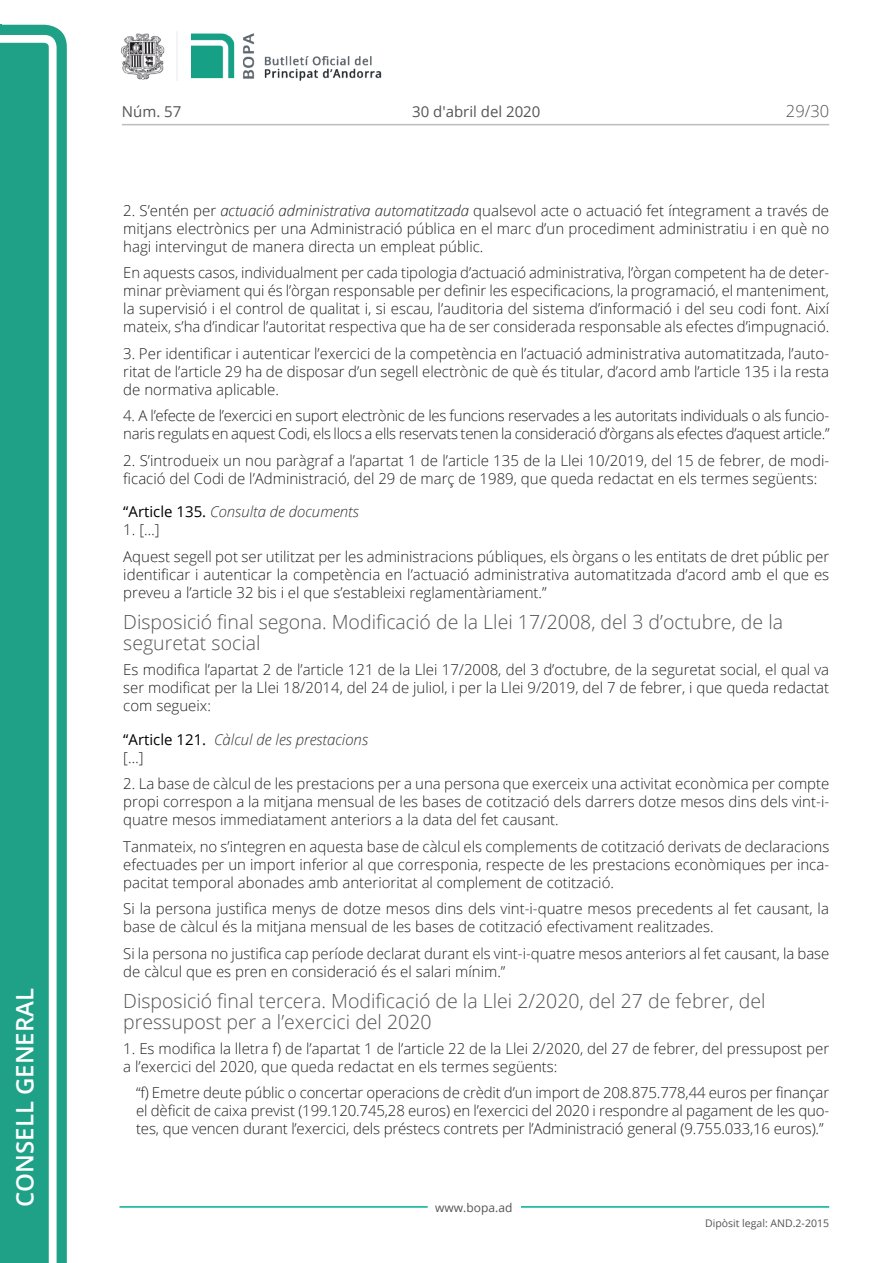
<style>
.page{position:relative;width:893px;height:1263px;background:#fff}
.page>*{position:absolute;margin:0;border:0;box-sizing:border-box;transform-origin:0 0}
.t1{font:600 24px "Open Sans";color:#fff}
.Titol_5{font:300 19.5px/21px "Open Sans";color:#545454}
.t2{font:300 16.5px "Open Sans";color:#545454}
.Body_text{font:300 15px/18px "Open Sans";color:#231f20;text-align:justify}
.Body_text_i{font:300 15px/18px "Open Sans";letter-spacing:-.01em;color:#231f20;text-align:justify}
.Body_text-2{font:300 15px/18px "Open Sans";letter-spacing:-.02em;color:#231f20}
.Titol_7{font:italic 300 15px "Open Sans";color:#303030}
.t3{font:15px "Open Sans";color:#545454}
.t4{font:12px "Open Sans";color:#545454}
.t5{font:10.5px "Open Sans";color:#545454}
.s1{font-style:italic}
.s2{font-weight:400;font-style:normal;color:#000}
</style>
<div class="page">
<svg style="left:0;top:25px;width:67px;height:1238px;fill:#1ea187"></svg>
<div style="left:0;top:43px;width:49px;height:1220px;background:#1ea187"></div>
<img style="left:122px;top:32px;width:260px;height:49px">
<hr style="left:119px;top:1206px;width:309px;height:2px;background:#00ae91">
<hr style="left:521px;top:1206px;width:308px;height:2px;background:#00ae91">
<hr style="left:122px;top:124px;width:707px;height:1px;background:#bcbdc0">
<h1 class="t1" style="left:8px;top:1207px;width:220px;rotate:-90deg">Consell General</h1>
<p class="t3" style="left:122px;top:102px;width:61px">Núm. 57</p>
<p class="t3" style="left:412px;top:102px;width:130px">30 d'abril del 2020</p>
<p class="t2" style="left:786px;top:100px;width:45px">29/30</p>
<p class="Body_text" style="left:123px;top:201px;width:707px">2. S’entén per <span class="s1">actuació administrativa automatitzada</span> qualsevol acte o actuació fet íntegrament a través de mitjans electrònics per una Administració pública en el marc d’un procediment administratiu i en què no hagi intervingut de manera directa un empleat públic.</p>
<p class="Body_text" style="left:123px;top:263px;width:707px">En aquests casos, individualment per cada tipologia d’actuació administrativa, l’òrgan competent ha de deter&shy;minar prèviament qui és l’òrgan responsable per definir les especificacions, la programació, el manteniment, la supervisió i el control de qualitat i, si escau, l’auditoria del sistema d’informació i del seu codi font. Així mateix, s’ha d’indicar l’autoritat respectiva que ha de ser considerada responsable als efectes d’impugnació.</p>
<p class="Body_text" style="left:123px;top:344px;width:707px">3. Per identificar i autenticar l’exercici de la competència en l’actuació administrativa automatitzada, l’auto&shy;ritat de l’article 29 ha de disposar d’un segell electrònic de què és titular, d’acord amb l’article 135 i la resta de normativa aplicable.</p>
<p class="Body_text-2" style="left:123px;top:406px;width:708px">4. A l’efecte de l’exercici en suport electrònic de les funcions reservades a les autoritats individuals o als funcio&shy;naris regulats en aquest Codi, els llocs a ells reservats tenen la consideració d’òrgans als efectes d’aquest article.”</p>
<p class="Body_text" style="left:123px;top:451px;width:707px">2. S’introdueix un nou paràgraf a l’apartat 1 de l’article 135 de la Llei 10/2019, del 15 de febrer, de modi&shy;ficació del Codi de l’Administració, del 29 de març de 1989, que queda redactat en els termes següents:</p>
<p class="Titol_7" style="left:123px;top:502px;width:237px"><span class="s2">“Article 135.</span> Consulta de documents</p>
<p class="Body_text" style="left:123px;top:521px;width:38px">1. […]</p>
<p class="Body_text" style="left:123px;top:547px;width:707px">Aquest segell pot ser utilitzat per les administracions públiques, els òrgans o les entitats de dret públic per identificar i autenticar la competència en l’actuació administrativa automatitzada d’acord amb el que es preveu a l’article 32 bis i el que s’estableixi reglamentàriament.”</p>
<p class="Titol_5" style="left:123px;top:611px;width:661px">Disposició final segona. Modificació de la Llei 17/2008, del 3 d’octubre, de la seguretat social</p>
<p class="Body_text" style="left:123px;top:660px;width:707px">Es modifica l’apartat 2 de l’article 121 de la Llei 17/2008, del 3 d’octubre, de la seguretat social, el qual va ser modificat per la Llei 18/2014, del 24 de juliol, i per la Llei 9/2019, del 7 de febrer, i que queda redactat com segueix:</p>
<p class="Titol_7" style="left:123px;top:729px;width:246px"><span class="s2">“Article 121.</span> Càlcul de les prestacions</p>
<p class="Body_text" style="left:123px;top:748px;width:22px">[…]</p>
<p class="Body_text" style="left:123px;top:774px;width:708px">2. La base de càlcul de les prestacions per a una persona que exerceix una activitat econòmica per compte propi correspon a la mitjana mensual de les bases de cotització dels darrers dotze mesos dins dels vint-i&shy;quatre mesos immediatament anteriors a la data del fet causant.</p>
<p class="Body_text" style="left:123px;top:837px;width:707px">Tanmateix, no s’integren en aquesta base de càlcul els complements de cotització derivats de declaracions efectuades per un import inferior al que corresponia, respecte de les prestacions econòmiques per inca&shy;pacitat temporal abonades amb anterioritat al complement de cotització.</p>
<p class="Body_text" style="left:123px;top:899px;width:707px">Si la persona justifica menys de dotze mesos dins dels vint-i-quatre mesos precedents al fet causant, la base de càlcul és la mitjana mensual de les bases de cotització efectivament realitzades.</p>
<p class="Body_text" style="left:123px;top:944px;width:708px">Si la persona no justifica cap període declarat durant els vint-i-quatre mesos anteriors al fet causant, la base de càlcul que es pren en consideració és el salari mínim.”</p>
<p class="Titol_5" style="left:123px;top:990px;width:644px">Disposició final tercera. Modificació de la Llei 2/2020, del 27 de febrer, del pressupost per a l’exercici del 2020</p>
<p class="Body_text" style="left:123px;top:1039px;width:707px">1. Es modifica la lletra f) de l’apartat 1 de l’article 22 de la Llei 2/2020, del 27 de febrer, del pressupost per a l’exercici del 2020, que queda redactat en els termes següents:</p>
<p class="Body_text_i" style="left:136px;top:1083px;width:695px">“f) Emetre deute públic o concertar operacions de crèdit d’un import de 208.875.778,44 euros per finançar el dèficit de caixa previst (199.120.745,28 euros) en l’exercici del 2020 i respondre al pagament de les quo&shy;tes, que vencen durant l’exercici, dels préstecs contrets per l’Administració general (9.755.033,16 euros).”</p>
<p class="t4" style="left:435px;top:1199px;width:79px">www.bopa.ad</p>
<p class="t5" style="left:705px;top:1216px;width:125px">Dipòsit legal: AND.2-2015</p>
</div>
